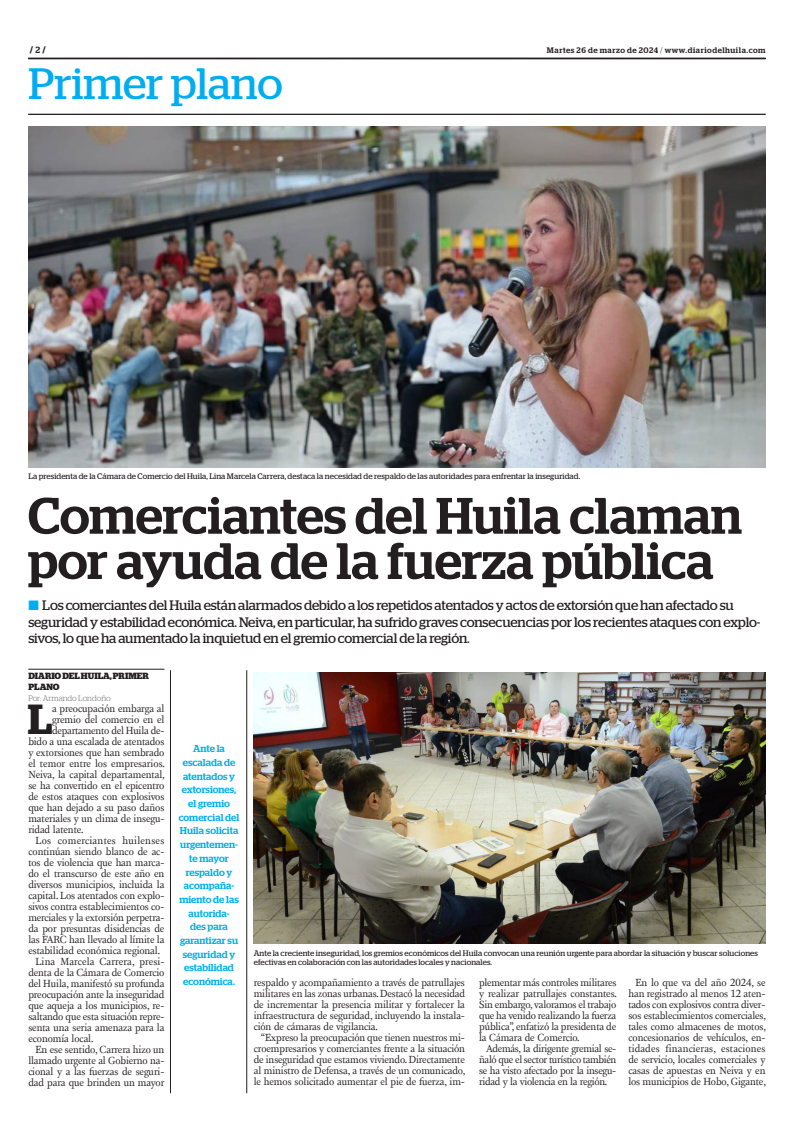
<style>
.page{position:relative;width:801px;height:1134px;background:#fff}
.page>*{position:absolute;margin:0;border:0;box-sizing:border-box;transform-origin:0 0}
.TITULO{font:500 51.1px/45.3px "Stag";color:#231f20}
.t1{font:43.9px "Stag";color:#00aeef}
.TEXTO_UNO{font:600 42px "Stag";color:#231f20}
.SUMARIO{font:13.7px/16.5px "Stag";letter-spacing:-.015em;color:#231f20}
.TEXTO{font:10.6px/11px "New Fournier BP";letter-spacing:-.01em;color:#231f20;text-align:justify}
.TEXTO_UNO-2{font:10.6px "New Fournier BP";letter-spacing:-.01em;color:#231f20}
.DESTACADO_AZUL{font:500 10px/13.7px "Stag";letter-spacing:-.005em;color:#00aeef;text-align:center}
.CREDITO_1{font:700 9px/11px "Stag";color:#231f20}
.PIE_DE_FOTO{font:8px/9px "Stag";letter-spacing:.01em;color:#231f20}
.t2{font:500 8px "Stag";letter-spacing:.065em;color:#231f20}
.CREDITO_2{font:300 8px "Stag";letter-spacing:-.005em;color:#6c6d70}
.s1{font-weight:500}
.s2{font-weight:300}
.s3{color:#00aeef}
</style>
<div class="page">
<svg style="left:28px;top:58px;width:737px;height:1px"></svg>
<hr style="left:28px;top:114px;width:737px;height:1px;background:#231f20">
<img style="left:28px;top:126px;width:737px;height:341px">
<img style="left:254px;top:672px;width:511px;height:271px">
<hr style="left:28px;top:669px;width:136px;height:1px;background:#231f20">
<hr style="left:170px;top:670px;width:1px;height:423px;background:#231f20">
<hr style="left:246px;top:670px;width:1px;height:423px;background:#231f20">
<p class="CREDITO_1" style="left:30px;top:45px;width:17px">/ <span class="s1">2</span> /</p>
<p class="t2" style="left:547px;top:45px;width:220px">Martes 26 de marzo de 2024 <span class="s2">/</span> www.diariodelhuila.com</p>
<p class="t1" style="left:28px;top:58px;width:256px">Primer plano</p>
<p class="PIE_DE_FOTO" style="left:28px;top:471px;width:553px">La presidenta de la Cámara de Comercio del Huila, Lina Marcela Carrera, destaca la necesidad de respaldo de las autoridades para enfrentar la inseguridad.</p>
<p class="TITULO" style="left:28px;top:493px;width:715px">Comerciantes del Huila claman por ayuda de la fuerza pública</p>
<p class="SUMARIO" style="left:28px;top:597px;width:733px"><span class="s3">■</span> Los comerciantes del Huila están alarmados debido a los repetidos atentados y actos de extorsión que han afectado su seguridad y estabilidad económica. Neiva, en particular, ha sufrido graves consecuencias por los recientes ataques con explo&shy;sivos, lo que ha aumentado la inquietud en el gremio comercial de la región.</p>
<p class="CREDITO_1" style="left:28px;top:671px;width:122px">DIARIO DEL HUILA, PRIMER<br>PLANO</p>
<p class="CREDITO_2" style="left:28px;top:694px;width:84px">Por: Armando Londoño</p>
<p class="TEXTO_UNO" style="left:28px;top:695px;width:26px">L</p>
<p class="TEXTO_UNO-2" style="left:52px;top:702px;width:114px">a preocupación embarga al</p>
<p class="TEXTO_UNO-2" style="left:52px;top:713px;width:114px">gremio del comercio en el</p>
<p class="TEXTO_UNO-2" style="left:52px;top:724px;width:114px">departamento del Huila de-</p>
<p class="TEXTO_UNO-2" style="left:28px;top:735px;width:138px">bido a una escalada de atentados</p>
<p class="TEXTO_UNO-2" style="left:28px;top:746px;width:138px">y extorsiones que han sembrado</p>
<p class="TEXTO_UNO-2" style="left:28px;top:757px;width:138px">el temor entre los empresarios.</p>
<p class="TEXTO_UNO-2" style="left:28px;top:768px;width:138px">Neiva, la capital departamental,</p>
<p class="TEXTO_UNO-2" style="left:28px;top:779px;width:138px">se ha convertido en el epicentro</p>
<p class="TEXTO_UNO-2" style="left:28px;top:790px;width:138px">de estos ataques con explosivos</p>
<p class="TEXTO_UNO-2" style="left:28px;top:801px;width:138px">que han dejado a su paso daños</p>
<p class="TEXTO_UNO-2" style="left:28px;top:812px;width:138px">materiales y un clima de insegu-</p>
<p class="TEXTO_UNO-2" style="left:28px;top:823px;width:57px">ridad latente.</p>
<p class="TEXTO" style="left:28px;top:835px;width:138px;text-indent:7px">Los comerciantes huilenses continúan siendo blanco de ac&shy;tos de violencia que han marca&shy;do el transcurso de este año en diversos municipios, incluida la capital. Los atentados con explo&shy;sivos contra establecimientos co&shy;merciales y la extorsión perpetra&shy;da por presuntas disidencias de las FARC han llevado al límite la estabilidad económica regional.</p>
<p class="TEXTO" style="left:28px;top:956px;width:138px;text-indent:7px">Lina Marcela Carrera, presi&shy;denta de la Cámara de Comercio del Huila, manifestó su profunda preocupación ante la inseguridad que aqueja a los municipios, re&shy;saltando que esta situación repre&shy;senta una seria amenaza para la economía local.</p>
<p class="TEXTO" style="left:28px;top:1044px;width:138px;text-indent:7px">En ese sentido, Carrera hizo un llamado urgente al Gobierno na&shy;cional y a las fuerzas de seguri&shy;dad para que brinden un mayor</p>
<p class="DESTACADO_AZUL" style="left:179px;top:742px;width:62px">Ante la escalada de atentados y extorsiones, el gremio comercial del<br>Huila solicita urgentemen&shy;te mayor respaldo y acompaña&shy;miento de las autorida-<br>des para garantizar su seguridad y estabilidad económica.</p>
<p class="PIE_DE_FOTO" style="left:254px;top:948px;width:506px">Ante la creciente inseguridad, los gremios económicos del Huila convocan una reunión urgente para abordar la situación y buscar soluciones efectivas en colaboración con las autoridades locales y nacionales.</p>
<p class="TEXTO" style="left:254px;top:977px;width:213px">respaldo y acompañamiento a través de patrullajes militares en las zonas urbanas. Destacó la necesidad de incrementar la presencia militar y fortalecer la infraestructura de seguridad, incluyendo la instala&shy;ción de cámaras de vigilancia.</p>
<p class="TEXTO" style="left:254px;top:1032px;width:213px;text-indent:7px">“Expreso la preocupación que tienen nuestros mi&shy;croempresarios y comerciantes frente a la situación de inseguridad que estamos viviendo. Directamente al ministro de Defensa, a través de un comunicado, le hemos solicitado aumentar el pie de fuerza, im-</p>
<p class="TEXTO" style="left:479px;top:977px;width:139px">plementar más controles militares y realizar patrullajes constantes.<br>Sin embargo, valoramos el trabajo que ha venido realizando la fuerza pública”, enfatizó la presidenta de la Cámara de Comercio.</p>
<p class="TEXTO" style="left:479px;top:1043px;width:139px;text-indent:7px">Además, la dirigente gremial se&shy;ñaló que el sector turístico también se ha visto afectado por la insegu&shy;ridad y la violencia en la región.</p>
<p class="TEXTO" style="left:628px;top:977px;width:139px;text-indent:7px">En lo que va del año 2024, se han registrado al menos 12 aten&shy;tados con explosivos contra diver&shy;sos establecimientos comerciales, tales como almacenes de motos, concesionarios de vehículos, en&shy;tidades financieras, estaciones de servicio, locales comerciales y casas de apuestas en Neiva y en los municipios de Hobo, Gigante,</p>
</div>
